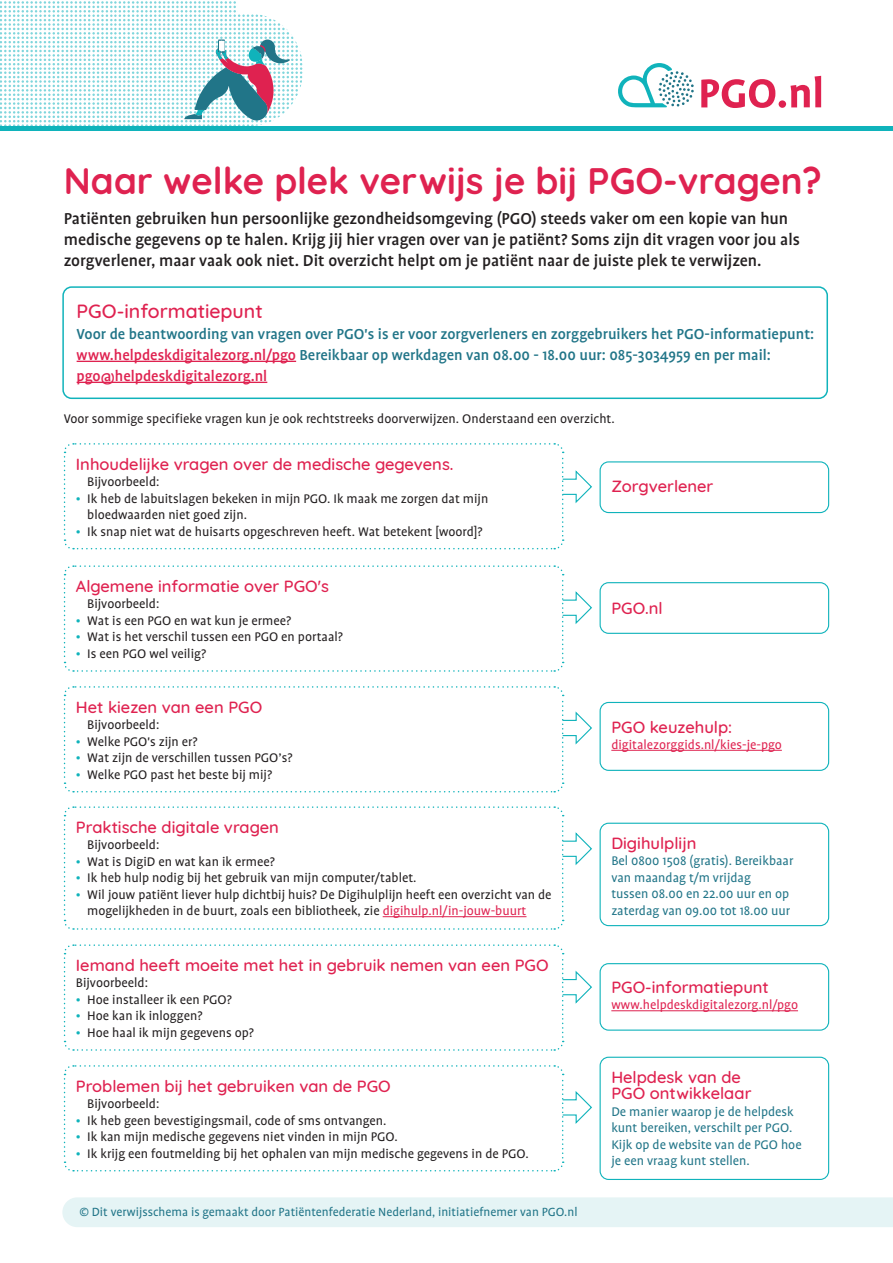
<style>
.page{position:relative;width:893px;height:1263px;background:#fff}
.page>*{position:absolute;margin:0;border:0;box-sizing:border-box;transform-origin:0 0}
.t1{font:700 36.75px "Quicksand";color:#df2250}
.t2{font:500 19.5px "Quicksand";color:#df2250}
.t3{font:500 18px/21px "Profile OT";color:#231f20}
.t4{font:500 16.5px/16.5px "Quicksand";color:#df2250}
.t5{font:500 16.5px/21px "Profile OT";color:#217588}
.t6{font:14.25px/16.5px "Profile OT";color:#231f20}
.t7{font:14.25px/16.5px "Profile OT";color:#217588}
.t8{font:14.25px "Profile OT";color:#df2250}
.t9{font:13.5px "Profile OT";color:#217588}
.s1{color:#df2250}
.s2{color:#10b3bb}
</style>
<div class="page">
<svg style="left:63px;top:1065px;width:529px;height:107px"></svg>
<div style="left:600px;top:1057px;width:229px;height:123px;border:1px solid #10b3bb;border-radius:9px"></div>
<svg style="left:63px;top:944px;width:529px;height:107px"></svg>
<hr style="left:611px;top:1010px;width:187px;height:1px;background:#df2250">
<div style="left:600px;top:963px;width:229px;height:68px;border:1px solid #10b3bb;border-radius:9px"></div>
<svg style="left:63px;top:806px;width:529px;height:124px"></svg>
<div style="left:600px;top:823px;width:229px;height:103px;border:1px solid #10b3bb;border-radius:9px"></div>
<svg style="left:63px;top:443px;width:529px;height:107px"></svg>
<hr style="left:77px;top:361px;width:219px;height:1px;background:#df2250">
<hr style="left:77px;top:382px;width:190px;height:1px;background:#df2250">
<div style="left:62px;top:286px;width:766px;height:113px;border:2px solid #10b3bb;border-radius:9px"></div>
<div style="left:600px;top:461px;width:229px;height:52px;border:1px solid #10b3bb;border-radius:9px"></div>
<svg style="left:63px;top:565px;width:529px;height:107px"></svg>
<div style="left:600px;top:582px;width:229px;height:52px;border:1px solid #10b3bb;border-radius:9px"></div>
<svg style="left:63px;top:686px;width:529px;height:107px"></svg>
<hr style="left:611px;top:750px;width:171px;height:1px;background:#df2250">
<div style="left:600px;top:702px;width:229px;height:69px;border:1px solid #10b3bb;border-radius:9px"></div>
<div style="left:62px;top:1197px;width:831px;height:30px;background:#e5f4f5"></div>
<hr style="left:0;top:126px;width:893px;height:4px;background:#10b3bb">
<svg style="left:0;top:1px;width:302px;height:130px"></svg>
<svg style="left:701px;top:79px;width:74px;height:29px"></svg>
<div style="left:779px;top:100px;width:7px;height:8px;background:#df2250;border-radius:50%"></div>
<svg style="left:790px;top:76px;width:31px;height:31px"></svg>
<svg style="left:618px;top:63px;width:76px;height:44px"></svg>
<p class="t1" style="left:64px;top:151px;width:760px">Naar welke plek verwijs je bij PGO-vragen?</p>
<p class="t3" style="left:64px;top:208px;width:738px">Patiënten gebruiken hun persoonlijke gezondheidsomgeving (PGO) steeds vaker om een kopie van hun medische gegevens op te halen. Krijg jij hier vragen over van je patiënt? Soms zijn dit vragen voor jou als zorgverlener, maar vaak ook niet. Dit overzicht helpt om je patiënt naar de juiste plek te verwijzen.</p>
<p class="t2" style="left:77px;top:295px;width:188px">PGO-informatiepunt</p>
<p class="t5" style="left:77px;top:324px;width:739px">Voor de beantwoording van vragen over PGO's is er voor zorgverleners en zorggebruikers het PGO-informatiepunt: <span class="s1">www.helpdeskdigitalezorg.nl/pgo</span> Bereikbaar op werkdagen van 08.00 - 18.00 uur: 085-3034959 en per mail: <span class="s1">pgo@helpdeskdigitalezorg.nl</span></p>
<p class="t6" style="left:64px;top:411px;width:553px">Voor sommige specifieke vragen kun je ook rechtstreeks doorverwijzen. Onderstaand een overzicht.</p>
<p class="t4" style="left:76px;top:454px;width:379px">Inhoudelijke vragen over de medische gegevens.</p>
<p class="t6" style="left:87px;top:474px;width:74px">Bijvoorbeeld:</p>
<p class="t6" style="left:87px;top:490px;width:403px;text-indent:-11px"><span class="s2">•</span> Ik heb de labuitslagen bekeken in mijn PGO. Ik maak me zorgen dat mijn bloedwaarden niet goed zijn.</p>
<p class="t6" style="left:76px;top:523px;width:408px"><span class="s2">•</span> Ik snap niet wat de huisarts opgeschreven heeft. Wat betekent [woord]?</p>
<p class="t4" style="left:76px;top:576px;width:255px">Algemene informatie over PGO's</p>
<p class="t6" style="left:87px;top:596px;width:74px">Bijvoorbeeld:</p>
<p class="t6" style="left:76px;top:613px;width:217px"><span class="s2">•</span> Wat is een PGO en wat kun je ermee?</p>
<p class="t6" style="left:76px;top:629px;width:268px"><span class="s2">•</span> Wat is het verschil tussen een PGO en portaal?</p>
<p class="t6" style="left:76px;top:646px;width:132px"><span class="s2">•</span> Is een PGO wel veilig?</p>
<p class="t4" style="left:76px;top:697px;width:188px">Het kiezen van een PGO</p>
<p class="t6" style="left:87px;top:717px;width:74px">Bijvoorbeeld:</p>
<p class="t6" style="left:76px;top:733px;width:123px"><span class="s2">•</span> Welke PGO's zijn er?</p>
<p class="t6" style="left:76px;top:750px;width:218px"><span class="s2">•</span> Wat zijn de verschillen tussen PGO’s?</p>
<p class="t6" style="left:76px;top:766px;width:198px"><span class="s2">•</span> Welke PGO past het beste bij mij?</p>
<p class="t4" style="left:76px;top:817px;width:204px">Praktische digitale vragen</p>
<p class="t6" style="left:87px;top:837px;width:74px">Bijvoorbeeld:</p>
<p class="t6" style="left:76px;top:853px;width:200px"><span class="s2">•</span> Wat is DigiD en wat kan ik ermee?</p>
<p class="t6" style="left:76px;top:870px;width:342px"><span class="s2">•</span> Ik heb hulp nodig bij het gebruik van mijn computer/tablet.</p>
<p class="t6" style="left:87px;top:886px;width:466px;text-indent:-11px"><span class="s2">•</span> Wil jouw patiënt liever hulp dichtbij huis? De Digihulplijn heeft een overzicht van de mogelijkheden in de buurt, zoals een bibliotheek, zie <span class="s1">digihulp.nl/in-jouw-buurt</span></p>
<p class="t4" style="left:76px;top:955px;width:474px">Iemand heeft moeite met het in gebruik nemen van een PGO</p>
<p class="t6" style="left:76px;top:975px;width:74px">Bijvoorbeeld:</p>
<p class="t6" style="left:76px;top:991px;width:157px"><span class="s2">•</span> Hoe installeer ik een PGO?</p>
<p class="t6" style="left:76px;top:1008px;width:128px"><span class="s2">•</span> Hoe kan ik inloggen?</p>
<p class="t6" style="left:76px;top:1024px;width:180px"><span class="s2">•</span> Hoe haal ik mijn gegevens op?</p>
<p class="t4" style="left:76px;top:1076px;width:316px">Problemen bij het gebruiken van de PGO</p>
<p class="t6" style="left:87px;top:1096px;width:74px">Bijvoorbeeld:</p>
<p class="t6" style="left:76px;top:1112px;width:312px"><span class="s2">•</span> Ik heb geen bevestigingsmail, code of sms ontvangen.</p>
<p class="t6" style="left:76px;top:1129px;width:323px"><span class="s2">•</span> Ik kan mijn medische gegevens niet vinden in mijn PGO.</p>
<p class="t6" style="left:76px;top:1145px;width:454px"><span class="s2">•</span> Ik krijg een foutmelding bij het ophalen van mijn medische gegevens in de PGO.</p>
<p class="t9" style="left:79px;top:1204px;width:500px">© Dit verwijsschema is gemaakt door Patiëntenfederatie Nederland, initiatiefnemer van PGO.nl</p>
<p class="t4" style="left:611px;top:476px;width:104px">Zorgverlener</p>
<p class="t4" style="left:611px;top:598px;width:53px">PGO.nl</p>
<p class="t4" style="left:611px;top:717px;width:122px">PGO keuzehulp:</p>
<p class="t8" style="left:611px;top:737px;width:172px">digitalezorggids.nl/kies-je-pgo</p>
<p class="t4" style="left:611px;top:833px;width:87px">Digihulplijn</p>
<p class="t7" style="left:611px;top:853px;width:184px">Bel 0800 1508 (gratis). Bereikbaar van maandag t/m vrijdag<br>tussen 08.00 en 22.00 uur en op zaterdag van 09.00 tot 18.00 uur</p>
<p class="t4" style="left:611px;top:977px;width:159px">PGO-informatiepunt</p>
<p class="t8" style="left:611px;top:997px;width:188px">www.helpdeskdigitalezorg.nl/pgo</p>
<p class="t4" style="left:611px;top:1067px;width:142px">Helpdesk van de<br>PGO ontwikkelaar</p>
<p class="t7" style="left:611px;top:1103px;width:192px">De manier waarop je de helpdesk kunt bereiken, verschilt per PGO.<br>Kijk op de website van de PGO hoe je een vraag kunt stellen.</p>
</div>
